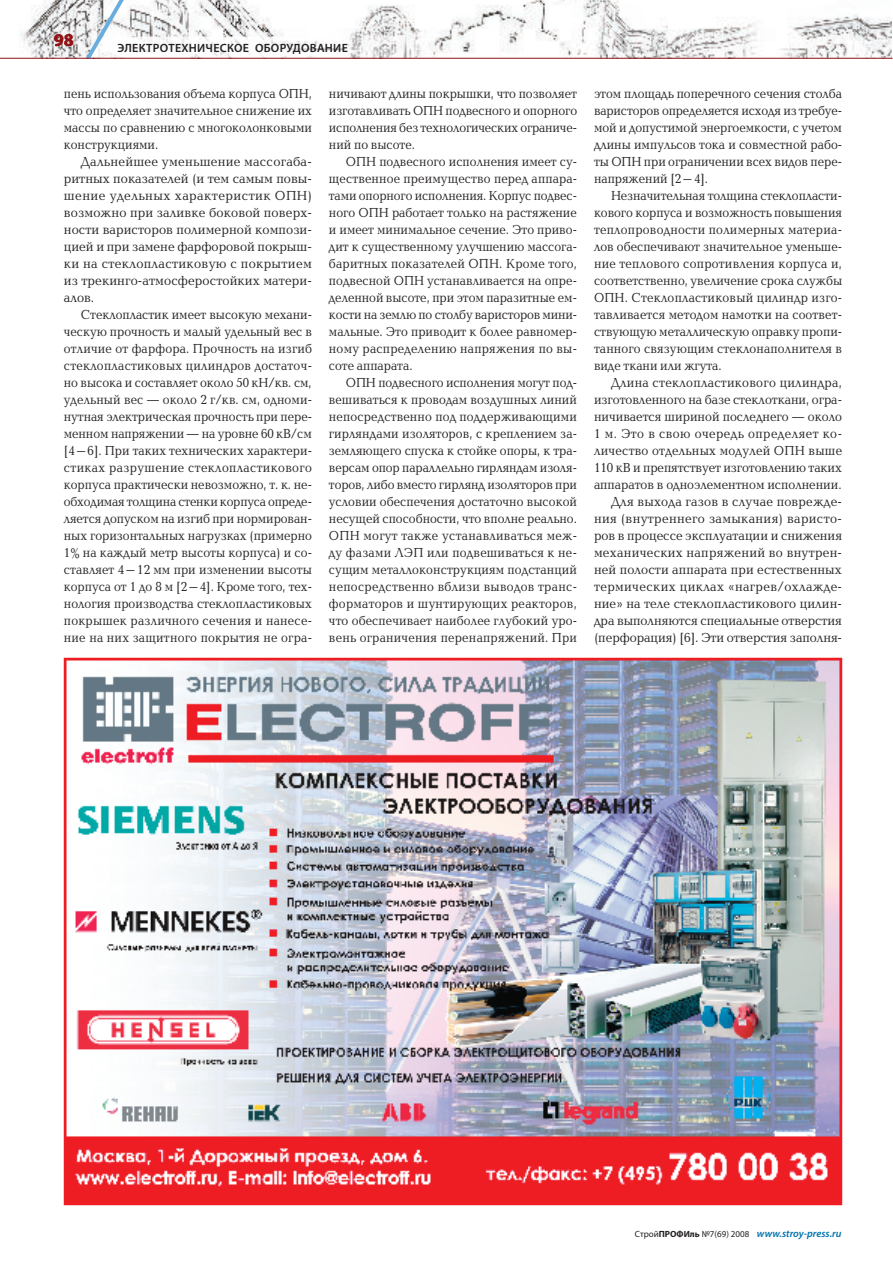
<style>
.page{position:relative;width:893px;height:1263px;background:#fff}
.page>*{position:absolute;margin:0;border:0;box-sizing:border-box;transform-origin:0 0}
.t1{font:700 18px "Myriad Pro";color:#941114}
._01PR-Text{font:13.5px/17px "Baltica C";color:#231f20;text-align:justify;scale:.9 1}
._01PR-Text-2{font:13.5px/17px "Baltica C";color:#231f20;text-align:justify;scale:.93 1}
._01PR-Text-3{font:13.5px/17px "Baltica C";color:#231f20;text-align:justify;scale:.94 1}
._01PR-Text-4{font:13.5px/17px "Baltica C";color:#231f20;text-align:justify;scale:.91 1}
.t2{font:600 12px "Myriad Pro";letter-spacing:.025em;color:#231f20}
._11PR-Table{font:italic 600 10.5px "Myriad Pro";color:#0073ae}
.s1{font-weight:400;font-style:normal;font-size:9px;color:#231f20}
.s2{font-weight:700;font-style:normal;font-size:9px;color:#231f20}
</style>
<div class="page">
<img style="left:0;top:0;width:891px;height:58px">
<img style="left:124px;top:37px;width:336px;height:21px">
<svg style="left:86px;top:0;width:38px;height:58px"></svg>
<hr style="left:0;top:58px;width:892px;height:1px;background:#941114">
<img style="left:63px;top:657px;width:780px;height:549px">
<p class="t1" style="left:54px;top:28px;width:21px">98</p>
<p class="t2" style="left:117px;top:41px;width:232px">ЭЛЕКТРОТЕХНИЧЕСКОЕ ОБОРУДОВАНИЕ</p>
<p class="_01PR-Text" style="left:64px;top:85px;width:277px">пень использования объема корпуса ОПН, что определяет значительное снижение их массы по сравнению с многоколонковыми конструкциями.</p>
<p class="_01PR-Text-3" style="left:64px;top:153px;width:265px;text-indent:17px">Дальнейшее уменьшение массогаба&shy;ритных показателей (и тем самым повы&shy;шение удельных характеристик ОПН) возможно при заливке боковой поверх&shy;ности варисторов полимерной компози&shy;цией и при замене фарфоровой покрыш&shy;ки на стеклопластиковую с покрытием из трекинго-атмосферостойких матери&shy;алов.</p>
<p class="_01PR-Text" style="left:64px;top:307px;width:277px;text-indent:17px">Стеклопластик имеет высокую механи&shy;ческую прочность и малый удельный вес в отличие от фарфора. Прочность на изгиб стеклопластиковых цилиндров достаточ&shy;но высока и составляет около 50 кН/кв. см, удельный вес — около 2 г/кв. см, одноми&shy;нутная электрическая прочность при пере&shy;менном напряжении — на уровне 60 кВ/см [4–6]. При таких технических характери&shy;стиках разрушение стеклопластикового корпуса практически невозможно, т. к. не&shy;обходимая толщина стенки корпуса опреде&shy;ляется допуском на изгиб при нормирован&shy;ных горизонтальных нагрузках (примерно 1% на каждый метр высоты корпуса) и со&shy;ставляет 4–12 мм при изменении высоты корпуса от 1 до 8 м [2–4]. Кроме того, тех&shy;нология производства стеклопластиковых покрышек различного сечения и нанесе&shy;ние на них защитного покрытия не огра-</p>
<p class="_01PR-Text" style="left:329px;top:85px;width:277px">ничивают длины покрышки, что позволяет изготавливать ОПН подвесного и опорного исполнения без технологических ограниче&shy;ний по высоте.</p>
<p class="_01PR-Text" style="left:329px;top:153px;width:277px;text-indent:17px">ОПН подвесного исполнения имеет су&shy;щественное преимущество перед аппара&shy;тами опорного исполнения. Корпус подвес&shy;ного ОПН работает только на растяжение и имеет минимальное сечение. Это приво&shy;дит к существенному улучшению массога&shy;баритных показателей ОПН. Кроме того, подвесной ОПН устанавливается на опре&shy;деленной высоте, при этом паразитные ем&shy;кости на землю по столбу варисторов мини&shy;мальные. Это приводит к более равномер&shy;ному распределению напряжения по вы&shy;соте аппарата.</p>
<p class="_01PR-Text" style="left:329px;top:375px;width:277px;text-indent:17px">ОПН подвесного исполнения могут под&shy;вешиваться к проводам воздушных линий непосредственно под поддерживающими гирляндами изоляторов, с креплением за&shy;земляющего спуска к стойке опоры, к тра&shy;версам опор параллельно гирляндам изоля&shy;торов, либо вместо гирлянд изоляторов при условии обеспечения достаточно высокой несущей способности, что вполне реально.<br>ОПН могут также устанавливаться меж&shy;ду фазами ЛЭП или подвешиваться к не&shy;сущим металлоконструкциям подстанций непосредственно вблизи выводов транс&shy;форматоров и шунтирующих реакторов, что обеспечивает наиболее глубокий уро&shy;вень ограничения перенапряжений. При</p>
<p class="_01PR-Text" style="left:594px;top:85px;width:277px">этом площадь поперечного сечения столба варисторов определяется исходя из требуе&shy;мой и допустимой энергоемкости, с учетом длины импульсов тока и совместной рабо&shy;ты ОПН при ограничении всех видов пере&shy;напряжений [2–4].</p>
<p class="_01PR-Text" style="left:594px;top:187px;width:277px;text-indent:17px">Незначительная толщина стеклопласти&shy;кового корпуса и возможность повышения теплопроводности полимерных материа&shy;лов обеспечивают значительное уменьше&shy;ние теплового сопротивления корпуса и, соответственно, увеличение срока службы ОПН. Стеклопластиковый цилиндр изго&shy;тавливается методом намотки на соответ&shy;ствующую металлическую оправку пропи&shy;танного связующим стеклонаполнителя в виде ткани или жгута.</p>
<p class="_01PR-Text-4" style="left:594px;top:375px;width:274px;text-indent:17px">Длина стеклопластикового цилиндра, изготовленного на базе стеклоткани, огра&shy;ничивается шириной последнего — около 1 м. Это в свою очередь определяет ко&shy;личество отдельных модулей ОПН выше 110 кВ и препятствует изготовлению таких аппаратов в одноэлементном исполнении.</p>
<p class="_01PR-Text-2" style="left:594px;top:494px;width:268px;text-indent:17px">Для выхода газов в случае поврежде&shy;ния (внутреннего замыкания) варисто&shy;ров в процессе эксплуатации и снижения механических напряжений во внутрен&shy;ней полости аппарата при естественных термических циклах «нагрев/охлажде&shy;ние» на теле стеклопластикового цилин&shy;дра выполняются специальные отверстия (перфорация) [6]. Эти отверстия заполня-</p>
<p class="_11PR-Table" style="left:635px;top:1227px;width:208px"><span class="s1">Cтрой</span><span class="s2">ПРОФИль</span> <span class="s1">№7(69) 2008</span> www.stroy-press.ru</p>
</div>
